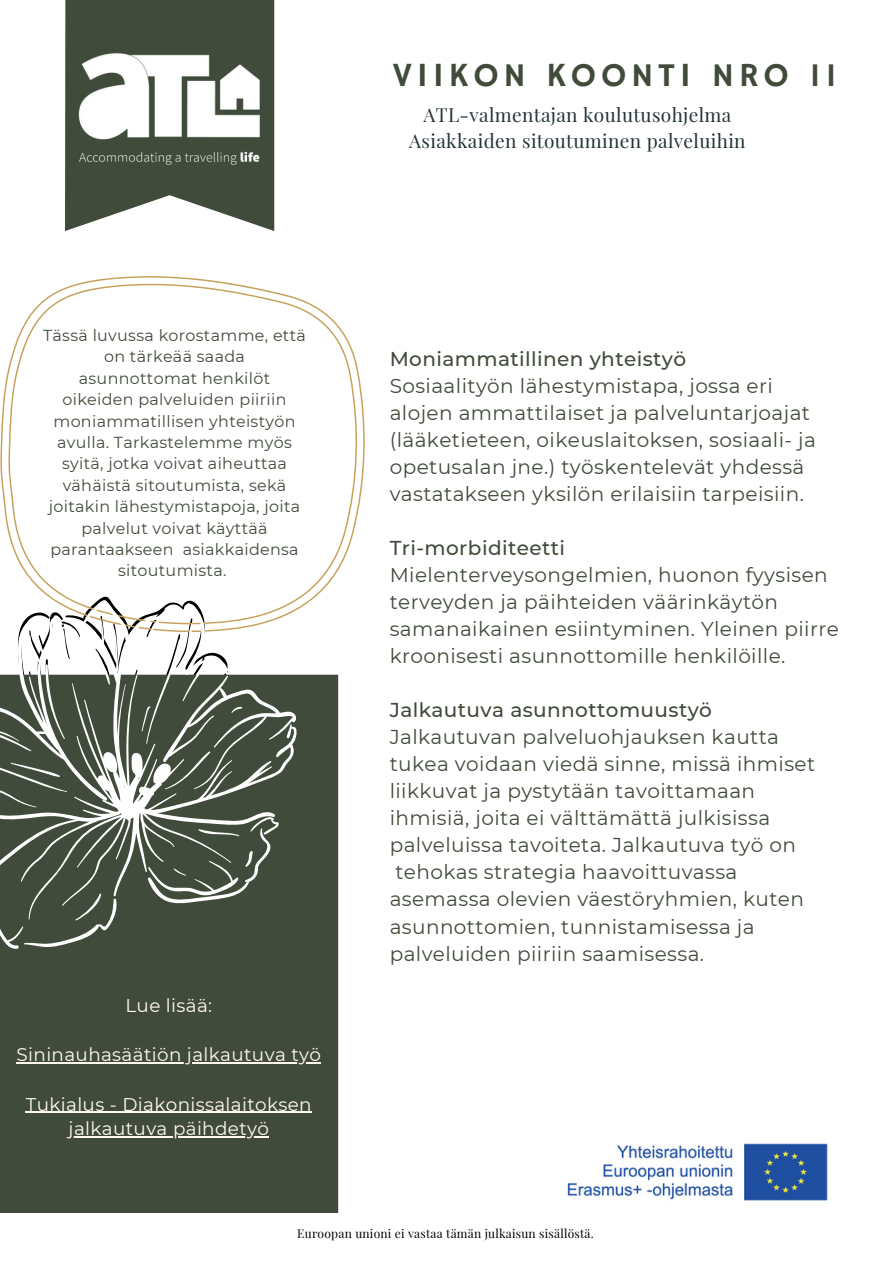
<style>
.page{position:relative;width:894px;height:1264px;background:#fff}
.page>*{position:absolute;margin:0;border:0;box-sizing:border-box;transform-origin:0 0}
.t1{font:33.75px "Hammersmith One";letter-spacing:.14em;color:#414b3b}
.t2{font:20.1px/27px "Montserrat";letter-spacing:.02em;color:#414b3b}
.t3{font:500 20.1px "Montserrat";letter-spacing:.02em;color:#414b3b}
.t4{font:19.05px/26px "Playfair Display";letter-spacing:.02em;color:#253439;text-align:center}
.t5{font:18.3px/24.8px "Montserrat";letter-spacing:.02em;color:#fff9f3;text-align:center}
.t6{font:15.9px/21.5px "Montserrat";letter-spacing:.02em;color:#414b3b;text-align:center}
.t7{font:12px "Playfair Display";letter-spacing:.02em;color:#000}
</style>
<div class="page">
<div style="left:0;top:674px;width:338px;height:539px;background:#414b3b"></div>
<svg style="left:65px;top:0;width:209px;height:231px;fill:#414b3b"></svg>
<img style="left:65px;top:36px;width:210px;height:160px">
<svg style="left:0;top:276px;width:365px;height:335px"></svg>
<img style="left:567px;top:1143px;width:261px;height:58px">
<svg style="left:0;top:602px;width:296px;height:346px;fill:#414b3b"></svg>
<hr style="left:17px;top:1062px;width:304px;height:1px;background:#fff9f3">
<hr style="left:26px;top:1111px;width:286px;height:1px;background:#fff9f3">
<hr style="left:69px;top:1136px;width:200px;height:1px;background:#fff9f3">
<h1 class="t1" style="left:392px;top:55px;width:446px">VIIKON KOONTI NRO 11</h1>
<p class="t4" style="left:409px;top:101px;width:338px">ATL-valmentajan koulutusohjelma<br>Asiakkaiden sitoutuminen palveluihin</p>
<p class="t6" style="left:43px;top:324px;width:264px">Tässä luvussa korostamme, että on tärkeää saada asunnottomat henkilöt oikeiden palveluiden piiriin moniammatillisen yhteistyön avulla. Tarkastelemme myös syitä, jotka voivat aiheuttaa vähäistä sitoutumista, sekä joitakin lähestymistapoja, joita palvelut voivat käyttää parantaakseen asiakkaidensa sitoutumista.</p>
<p class="t5" style="left:125px;top:992px;width:88px">Lue lisää:</p>
<p class="t5" style="left:17px;top:1042px;width:306px">Sininauhasäätiön jalkautuva työ</p>
<p class="t5" style="left:26px;top:1091px;width:287px">Tukialus - Diakonissalaitoksen jalkautuva päihdetyö</p>
<p class="t3" style="left:389px;top:346px;width:298px">Moniammatillinen yhteistyö</p>
<p class="t2" style="left:389px;top:372px;width:427px">Sosiaalityön lähestymistapa, jossa eri alojen ammattilaiset ja palveluntarjoajat (lääketieteen, oikeuslaitoksen, sosiaali- ja opetusalan jne.) työskentelevät yhdessä vastatakseen yksilön erilaisiin tarpeisiin.</p>
<p class="t3" style="left:389px;top:535px;width:177px">Tri-morbiditeetti</p>
<p class="t2" style="left:389px;top:561px;width:450px">Mielenterveysongelmien, huonon fyysisen terveyden ja päihteiden väärinkäytön samanaikainen esiintyminen. Yleinen piirre kroonisesti asunnottomille henkilöille.</p>
<p class="t3" style="left:389px;top:697px;width:324px">Jalkautuva asunnottomuustyö</p>
<p class="t2" style="left:389px;top:723px;width:427px">Jalkautuvan palveluohjauksen kautta tukea voidaan viedä sinne, missä ihmiset liikkuvat ja pystytään tavoittamaan ihmisiä, joita ei välttämättä julkisissa palveluissa tavoiteta. Jalkautuva työ on tehokas strategia haavoittuvassa asemassa olevien väestöryhmien, kuten asunnottomien, tunnistamisessa ja palveluiden piiriin saamisessa.</p>
<p class="t7" style="left:297px;top:1224px;width:298px">Euroopan unioni ei vastaa tämän julkaisun sisällöstä.</p>
</div>
